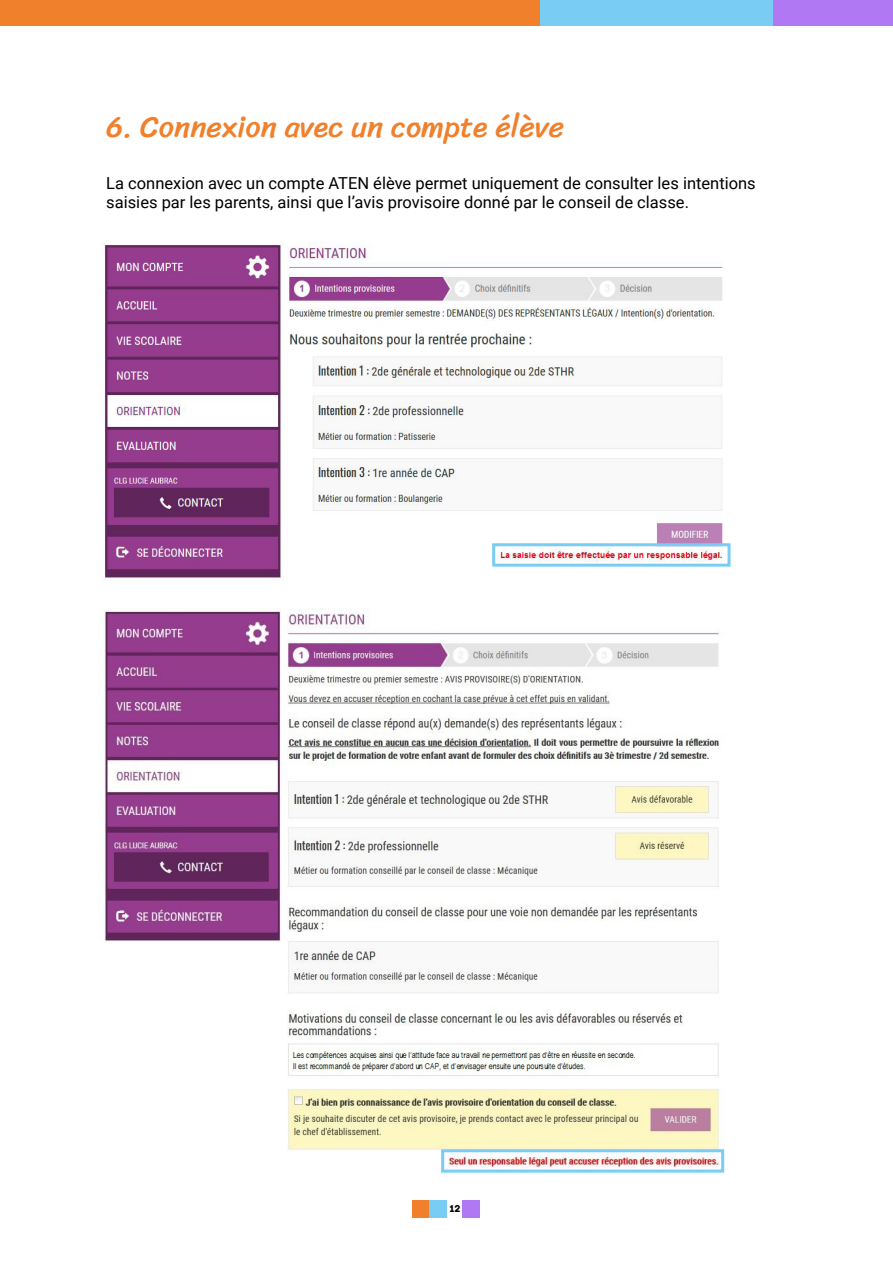
<style>
.page{position:relative;width:893px;height:1263px;background:#fff}
.page>*{position:absolute;margin:0;border:0;box-sizing:border-box;transform-origin:0 0}
.t1{font:30px "Sriracha";color:#f0802b}
.t2{font:16.5px/19px "Roboto";color:#000}
.t3{font:10.5px "Archive";color:#000}
</style>
<div class="page">
<div style="left:540px;top:0;width:234px;height:26px;background:#79cdf4"></div>
<div style="left:774px;top:0;width:119px;height:26px;background:#b078f2"></div>
<div style="left:0;top:0;width:540px;height:26px;background:#f0802b"></div>
<div style="left:413px;top:1200px;width:17px;height:17px;background:#f0802b"></div>
<div style="left:430px;top:1200px;width:17px;height:17px;background:#79cdf4"></div>
<div style="left:463px;top:1200px;width:17px;height:17px;background:#b078f2"></div>
<img style="left:103px;top:241px;width:620px;height:337px">
<img style="left:99px;top:608px;width:626px;height:562px">
<div style="left:492px;top:543px;width:238px;height:24px;border:3px solid #79cdf4"></div>
<div style="left:441px;top:1149px;width:283px;height:23px;border:3px solid #79cdf4"></div>
<h1 class="t1" style="left:106px;top:109px;width:459px">6. Connexion avec un compte élève</h1>
<p class="t2" style="left:106px;top:173px;width:651px">La connexion avec un compte ATEN élève permet uniquement de consulter les intentions saisies par les parents, ainsi que l’avis provisoire donné par le conseil de classe.</p>
<p class="t3" style="left:449px;top:1202px;width:13px">12</p>
</div>
